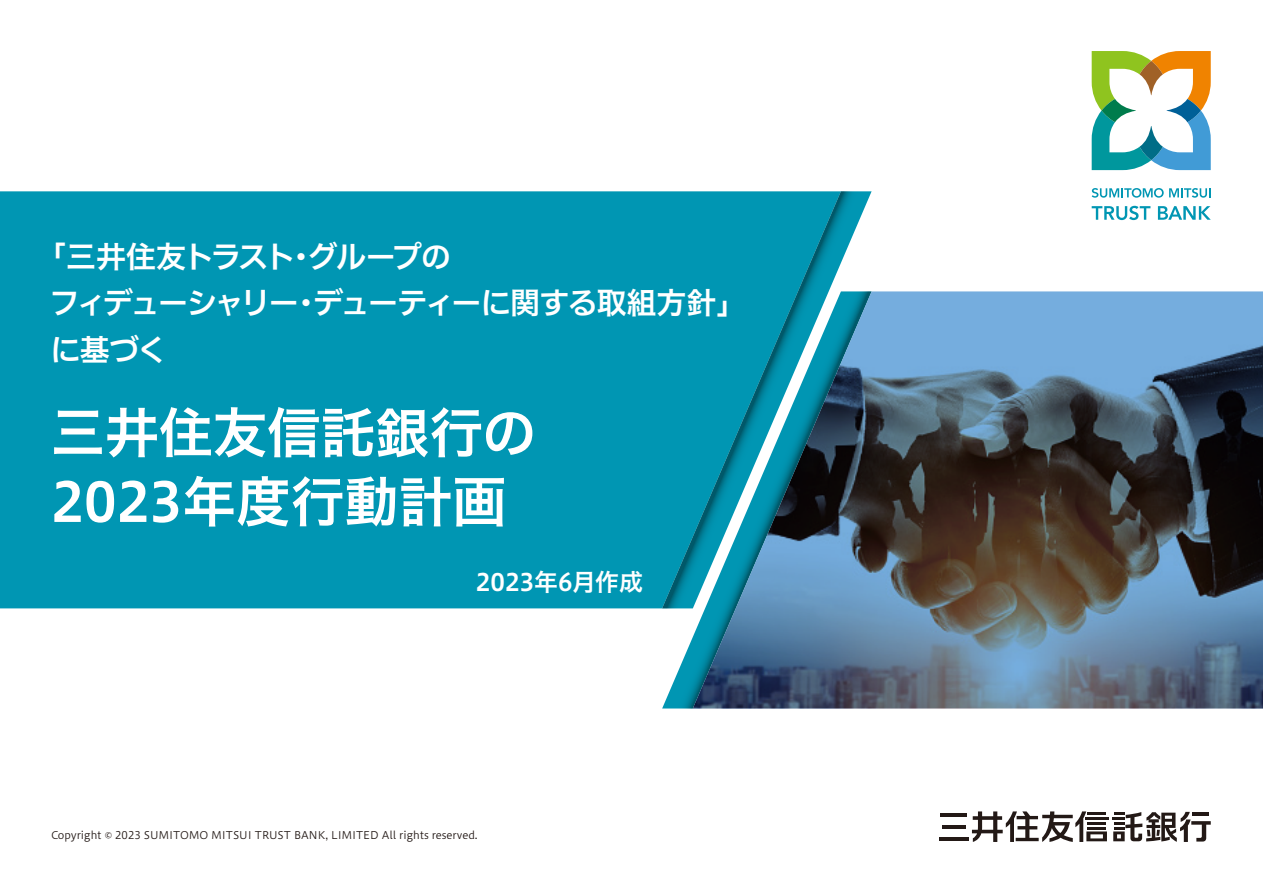
<style>
.page{position:relative;width:1263px;height:893px;background:#fff}
.page>*{position:absolute;margin:0;border:0;box-sizing:border-box;transform-origin:0 0}
.t1{font:54px/69px "Hiragino UD Sans F Std N W6";color:#fff}
.t2{font:30px/46.5px "Hiragino UD Sans F Std N W6";letter-spacing:-.06em;color:#fff}
.t3{font:24px "Hiragino UD Sans F Std N W6";color:#fff}
.t4{font:10.5px "Hiragino UD Sans F Std N W3";color:#231916}
</style>
<div class="page">
<div style="left:0;top:191px;width:662px;height:417px;background:#0096b3"></div>
<svg style="left:662px;top:191px;width:209px;height:100px;background:#1a9eb8"></svg>
<svg style="left:662px;top:291px;width:31px;height:417px"></svg>
<img style="left:693px;top:291px;width:570px;height:417px">
<svg style="left:1092px;top:51px;width:119px;height:119px"></svg>
<svg style="left:1092px;top:206px;width:58px;height:14px"></svg>
<svg style="left:1158px;top:206px;width:53px;height:14px"></svg>
<svg style="left:1092px;top:188px;width:119px;height:10px"></svg>
<hr style="left:941px;top:813px;width:26px;height:4px;background:#231916">
<hr style="left:942px;top:825px;width:23px;height:3px;background:#231916">
<hr style="left:939px;top:837px;width:29px;height:4px;background:#231916">
<svg style="left:972px;top:811px;width:239px;height:31px"></svg>
<h2 class="t2" style="left:50px;top:232px;width:698px;text-indent:-14px">「三井住友トラスト・グループの<br>フィデューシャリー・デューティーに関する取組方針」に基づく</h2>
<h1 class="t1" style="left:51px;top:395px;width:487px">三井住友信託銀行の<br>2023年度行動計画</h1>
<h3 class="t3" style="left:476px;top:564px;width:169px">2023年6月作成</h3>
<p class="t4" style="left:51px;top:827px;width:428px">Copyright © 2023 SUMITOMO MITSUI TRUST BANK, LIMITED All rights reserved.</p>
</div>
